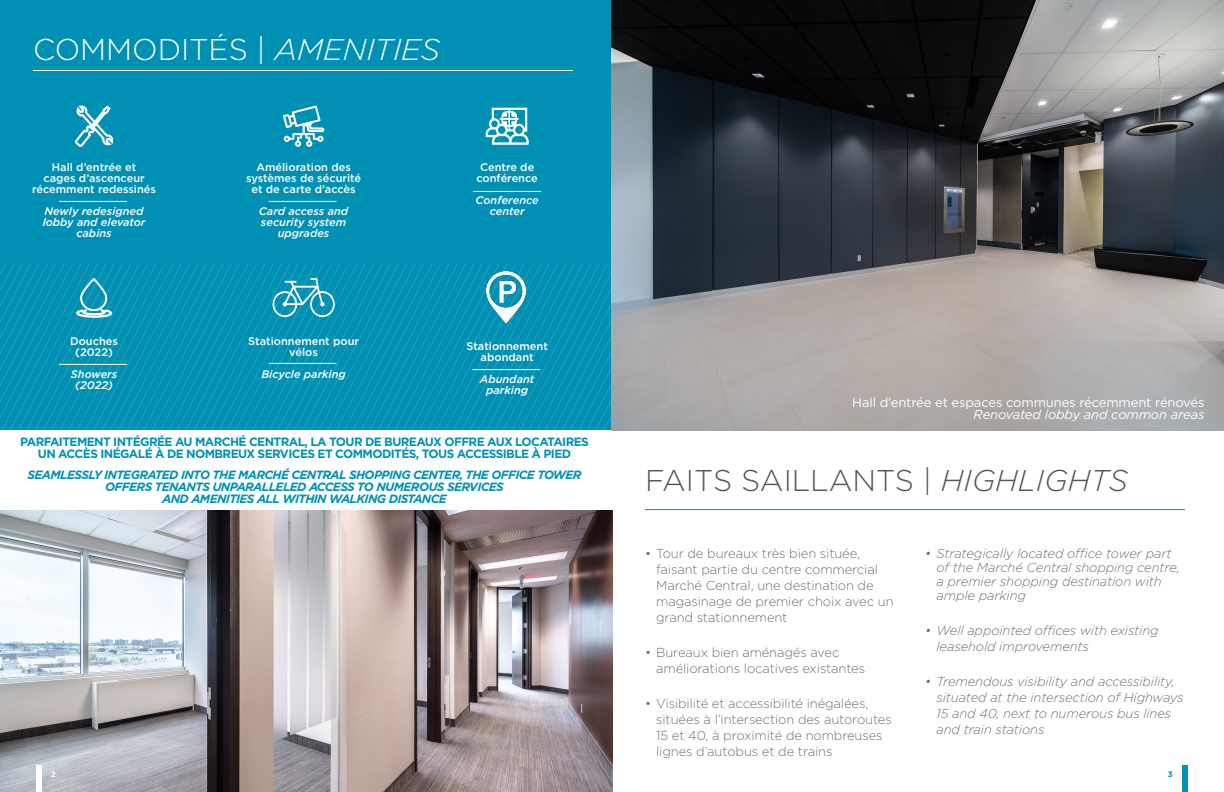
<style>
.page{position:relative;width:1224px;height:792px;background:#fff}
.page>*{position:absolute;margin:0;border:0;box-sizing:border-box;transform-origin:0 0}
.t1{font:300 30px "Gotham";color:#52575a}
.t2{font:300 30px "Gotham";color:#fff}
.t3{font:300 13px/16px "Gotham";letter-spacing:-.01em;color:#6e7272}
.t4{font:italic 300 13px/16px "Gotham";letter-spacing:-.01em;color:#6e7272}
.t5{font:13px "Gotham";letter-spacing:-.01em;color:#fff}
.t6{font:italic 13px "Gotham";letter-spacing:-.01em;color:#fff}
.t7{font:italic 700 12px/12px "Gotham";letter-spacing:-.05em;color:#0092b4;text-align:center}
.t8{font:700 12px/12px "Gotham";letter-spacing:-.05em;color:#0092b4;text-align:center}
.t9{font:500 11px/11px "Gotham";color:#fff;text-align:center}
.t10{font:italic 500 11px/11px "Gotham";color:#fff;text-align:center}
.t11{font:700 8px "Gotham";color:#fff}
.t12{font:700 8px "Gotham";color:#0092b4}
.s1{font-style:italic}
</style>
<div class="page">
<hr style="left:645px;top:509px;width:540px;height:1px;background:#0092b4">
<img style="left:0;top:510px;width:612px;height:282px">
<div style="left:0;top:0;width:615px;height:430px;background:#0090b3"></div>
<svg style="left:0;top:264px;width:612px;height:166px"></svg>
<img style="left:487px;top:272px;width:38px;height:51px">
<hr style="left:472px;top:369px;width:68px;height:1px;background:#fff">
<hr style="left:269px;top:201px;width:68px;height:1px;background:#fff">
<svg style="left:283px;top:105px;width:42px;height:42px"></svg>
<hr style="left:473px;top:191px;width:68px;height:1px;background:#fff">
<svg style="left:486px;top:108px;width:43px;height:37px"></svg>
<hr style="left:59px;top:201px;width:68px;height:1px;background:#fff">
<svg style="left:75px;top:105px;width:38px;height:42px"></svg>
<img style="left:612px;top:0;width:612px;height:430px">
<hr style="left:33px;top:70px;width:540px;height:1px;background:#fff">
<hr style="left:269px;top:363px;width:68px;height:1px;background:#fff">
<hr style="left:59px;top:364px;width:68px;height:1px;background:#fff">
<svg style="left:273px;top:278px;width:62px;height:39px"></svg>
<svg style="left:76px;top:277px;width:37px;height:41px"></svg>
<div style="left:1183px;top:766px;width:5px;height:26px;background:#0092b4"></div>
<div style="left:36px;top:766px;width:5px;height:26px;background:#fff"></div>
<h1 class="t2" style="left:33px;top:30px;width:408px">COMMODITÉS | <span class="s1">AMENITIES</span></h1>
<p class="t9" style="left:32px;top:162px;width:125px">Hall d’entrée et<br>cages d’ascenceur récemment redessinés</p>
<p class="t10" style="left:43px;top:206px;width:104px">Newly redesigned lobby and elevator cabins</p>
<p class="t9" style="left:70px;top:336px;width:49px">Douches (2022)</p>
<p class="t10" style="left:71px;top:369px;width:48px">Showers (2022)</p>
<p class="t9" style="left:246px;top:162px;width:117px">Amélioration des systèmes de sécurité et de carte d’accès</p>
<p class="t10" style="left:259px;top:206px;width:91px">Card access and security system upgrades</p>
<p class="t9" style="left:248px;top:336px;width:112px">Stationnement pour vélos</p>
<p class="t10" style="left:261px;top:369px;width:86px">Bicycle parking</p>
<p class="t9" style="left:476px;top:162px;width:63px">Centre de conférence</p>
<p class="t10" style="left:476px;top:195px;width:65px">Conference center</p>
<p class="t9" style="left:466px;top:341px;width:83px">Stationnement abondant</p>
<p class="t10" style="left:480px;top:374px;width:56px">Abundant parking</p>
<p class="t8" style="left:20px;top:435px;width:570px">PARFAITEMENT INTÉGRÉE AU MARCHÉ CENTRAL, LA TOUR DE BUREAUX OFFRE AUX LOCATAIRES<br>UN ACCÈS INÉGALÉ À DE NOMBREUX SERVICES ET COMMODITÉS, TOUS ACCESSIBLE À PIED</p>
<p class="t7" style="left:27px;top:468px;width:556px">SEAMLESSLY INTEGRATED INTO THE MARCHÉ CENTRAL SHOPPING CENTER, THE OFFICE TOWER<br>OFFERS TENANTS UNPARALLELED ACCESS TO NUMEROUS SERVICES<br>AND AMENITIES ALL WITHIN WALKING DISTANCE</p>
<p class="t5" style="left:852px;top:394px;width:354px">Hall d’entrée et espaces communes récemment rénovés</p>
<p class="t6" style="left:974px;top:406px;width:232px">Renovated lobby and common areas</p>
<h1 class="t1" style="left:645px;top:461px;width:484px">FAITS SAILLANTS | <span class="s1">HIGHLIGHTS</span></h1>
<p class="t3" style="left:656px;top:545px;width:239px;text-indent:-11px">• Tour de bureaux très bien située, faisant partie du centre commercial<br>Marché Central, une destination de magasinage de premier choix avec un grand stationnement</p>
<p class="t3" style="left:656px;top:644px;width:211px;text-indent:-11px">• Bureaux bien aménagés avec améliorations locatives existantes</p>
<p class="t3" style="left:656px;top:695px;width:237px;text-indent:-11px">• Visibilité et accessibilité inégalées, situées à l’intersection des autoroutes 15 et 40, à proximité de nombreuses lignes d’autobus et de trains</p>
<p class="t4" style="left:937px;top:546px;width:245px;line-height:14px;text-indent:-11px">• Strategically located office tower part of the Marché Central shopping centre, a premier shopping destination with ample parking</p>
<p class="t4" style="left:937px;top:622px;width:224px;text-indent:-11px">• Well appointed offices with existing leasehold improvements</p>
<p class="t4" style="left:937px;top:673px;width:249px;text-indent:-11px">• Tremendous visibility and accessibility, situated at the intersection of Highways 15 and 40, next to numerous bus lines and train stations</p>
<p class="t11" style="left:51px;top:769px;width:6px">2</p>
<p class="t12" style="left:1168px;top:769px;width:6px">3</p>
</div>
